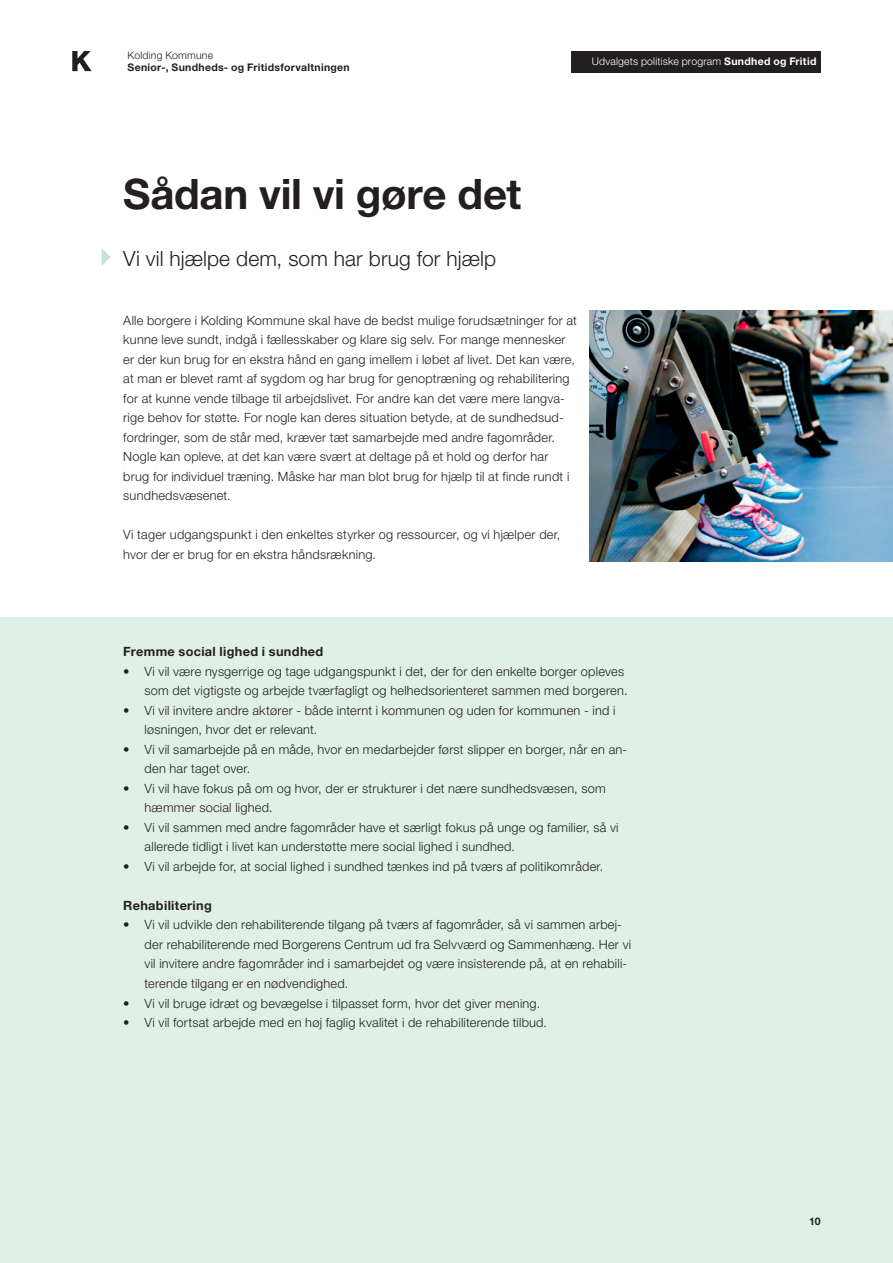
<style>
.page{position:relative;width:893px;height:1263px;background:#fff}
.page>*{position:absolute;margin:0;border:0;box-sizing:border-box;transform-origin:0 0}
.t1{font:700 42px "Helvetica Neue LT Std";letter-spacing:-.01em;color:#231f20}
.Underrubrik_14{font:300 21px "Helvetica Neue LT Std";letter-spacing:.005em;color:#231f20}
.Brødtekst_punkt_niv1{font:300 12.75px/19.5px "Helvetica Neue LT Std";letter-spacing:.02em;color:#231f20}
.Brødtekst{font:300 12.75px/19.5px "Helvetica Neue LT Std";letter-spacing:.02em;color:#231f20}
.Mellemrubrik{font:700 12.75px "Helvetica Neue LT Std";letter-spacing:.025em;color:#231f20}
.t2{font:700 10.5px "Helvetica Neue LT Std";letter-spacing:.03em;color:#231f20}
.t3{font:300 10.5px "Helvetica Neue LT Std";letter-spacing:.02em;color:#fff}
.t4{font:300 10.5px "Helvetica Neue LT Std";letter-spacing:.02em;color:#231f20}
.s1{font-weight:700}
</style>
<div class="page">
<svg style="left:72px;top:51px;width:20px;height:20px"></svg>
<div style="left:571px;top:51px;width:250px;height:21px;background:#231f20"></div>
<div style="left:0;top:617px;width:893px;height:646px;background:#e0f0e7"></div>
<svg style="left:102px;top:249px;width:8px;height:16px"></svg>
<img style="left:590px;top:310px;width:303px;height:252px">
<p class="t4" style="left:128px;top:48px;width:87px">Kolding Kommune</p>
<p class="t2" style="left:128px;top:61px;width:224px">Senior-, Sundheds- og Fritidsforvaltningen</p>
<p class="t3" style="left:592px;top:55px;width:226px">Udvalgets politiske program <span class="s1">Sundhed og Fritid</span></p>
<h1 class="t1" style="left:123px;top:168px;width:400px">Sådan vil vi gøre det</h1>
<h2 class="Underrubrik_14" style="left:123px;top:246px;width:374px">Vi vil hjælpe dem, som har brug for hjælp</h2>
<p class="Brødtekst" style="left:123px;top:310px;width:455px">Alle borgere i Kolding Kommune skal have de bedst mulige forudsætninger for at kunne leve sundt, indgå i fællesskaber og klare sig selv. For mange mennesker er der kun brug for en ekstra hånd en gang imellem i løbet af livet. Det kan være, at man er blevet ramt af sygdom og har brug for genoptræning og rehabilitering for at kunne vende tilbage til arbejdslivet. For andre kan det være mere langva&shy;rige behov for støtte. For nogle kan deres situation betyde, at de sundhedsud&shy;fordringer, som de står med, kræver tæt samarbejde med andre fagområder.<br>Nogle kan opleve, at det kan være svært at deltage på et hold og derfor har brug for individuel træning. Måske har man blot brug for hjælp til at finde rundt i sundhedsvæsenet.</p>
<p class="Brødtekst" style="left:123px;top:525px;width:439px">Vi tager udgangspunkt i den enkeltes styrker og ressourcer, og vi hjælper der, hvor der er brug for en ekstra håndsrækning.</p>
<p class="Mellemrubrik" style="left:123px;top:644px;width:202px">Fremme social lighed i sundhed</p>
<p class="Brødtekst_punkt_niv1" style="left:123px;top:661px;width:506px;text-align:right">• Vi vil være nysgerrige og tage udgangspunkt i det, der for den enkelte borger opleves som det vigtigste og arbejde tværfagligt og helhedsorienteret sammen med borgeren.</p>
<p class="Brødtekst_punkt_niv1" style="left:145px;top:700px;width:472px;text-indent:-21px">• Vi vil invitere andre aktører - både internt i kommunen og uden for kommunen - ind i løsningen, hvor det er relevant.</p>
<p class="Brødtekst_punkt_niv1" style="left:145px;top:739px;width:484px;text-indent:-21px">• Vi vil samarbejde på en måde, hvor en medarbejder først slipper en borger, når en an&shy;den har taget over.</p>
<p class="Brødtekst_punkt_niv1" style="left:145px;top:778px;width:463px;text-indent:-21px">• Vi vil have fokus på om og hvor, der er strukturer i det nære sundhedsvæsen, som hæmmer social lighed.</p>
<p class="Brødtekst_punkt_niv1" style="left:145px;top:817px;width:476px;text-indent:-21px">• Vi vil sammen med andre fagområder have et særligt fokus på unge og familier, så vi allerede tidligt i livet kan understøtte mere social lighed i sundhed.</p>
<p class="Brødtekst_punkt_niv1" style="left:123px;top:856px;width:481px">• Vi vil arbejde for, at social lighed i sundhed tænkes ind på tværs af politikområder.</p>
<p class="Mellemrubrik" style="left:123px;top:897px;width:90px">Rehabilitering</p>
<p class="Brødtekst_punkt_niv1" style="left:145px;top:915px;width:488px;text-indent:-21px">• Vi vil udvikle den rehabiliterende tilgang på tværs af fagområder, så vi sammen arbej&shy;der rehabiliterende med Borgerens Centrum ud fra Selvværd og Sammenhæng. Her vi vil invitere andre fagområder ind i samarbejdet og være insisterende på, at en rehabili&shy;terende tilgang er en nødvendighed.</p>
<p class="Brødtekst_punkt_niv1" style="left:123px;top:993px;width:418px">• Vi vil bruge idræt og bevægelse i tilpasset form, hvor det giver mening.</p>
<p class="Brødtekst_punkt_niv1" style="left:123px;top:1012px;width:425px">• Vi vil fortsat arbejde med en høj faglig kvalitet i de rehabiliterende tilbud.</p>
<p class="t2" style="left:809px;top:1214px;width:13px">10</p>
</div>
